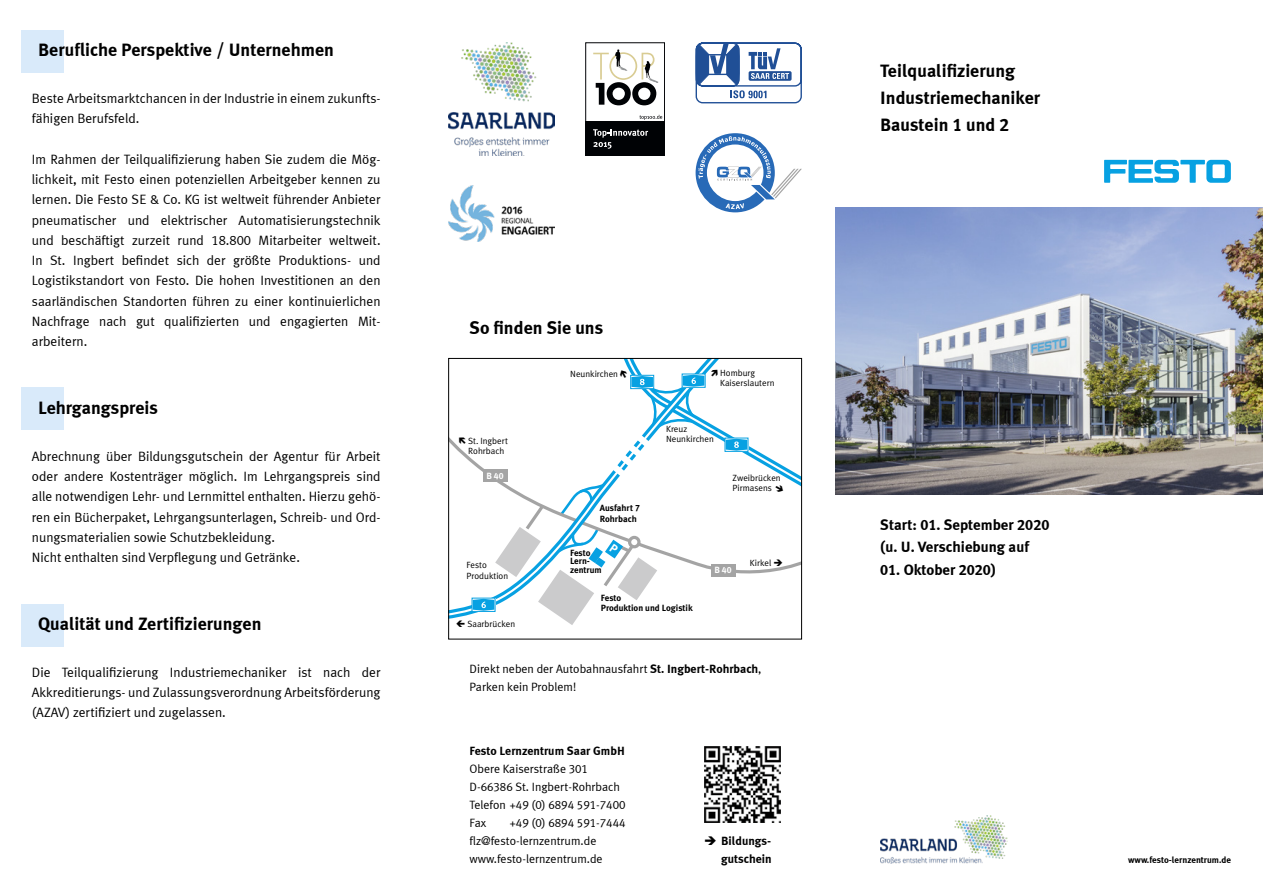
<style>
.page{position:relative;width:1263px;height:893px;background:#fff}
.page>*{position:absolute;margin:0;border:0;box-sizing:border-box;transform-origin:0 0}
.t1{font:700 18px/27px "Meta Plus LF";color:#000}
.t2{font:700 15px/22.5px "Meta Plus LF";color:#000}
.t3{font:13.5px/20.2px "Meta Plus LF";color:#000}
.t4{font:12px/18px "Meta Plus LF";color:#000}
.t5{font:700 12px/18px "Meta Plus LF";color:#000;text-align:right}
.t6{font:9px/10.2px "Meta Plus LF";color:#000}
.t7{font:700 9px/8.2px "Meta Plus LF";color:#000}
.t8{font:700 9px "Meta Plus LF";color:#fff}
.s1{font-weight:700}
</style>
<div class="page">
<div style="left:21px;top:604px;width:43px;height:42px;background:#d9eafa"></div>
<div style="left:21px;top:30px;width:43px;height:42px;background:#d9eafa"></div>
<div style="left:21px;top:388px;width:43px;height:42px;background:#d9eafa"></div>
<img style="left:704px;top:746px;width:77px;height:77px">
<svg style="left:696px;top:43px;width:106px;height:60px"></svg>
<svg style="left:696px;top:133px;width:106px;height:79px"></svg>
<div style="left:585px;top:122px;width:80px;height:34px;background:#000205"></div>
<svg style="left:593px;top:129px;width:55px;height:20px"></svg>
<div style="left:585px;top:43px;width:80px;height:79px;border:1px solid #000205"></div>
<svg style="left:639px;top:115px;width:23px;height:5px"></svg>
<svg style="left:593px;top:49px;width:65px;height:56px"></svg>
<img style="left:448px;top:186px;width:107px;height:55px">
<img style="left:448px;top:43px;width:107px;height:113px">
<svg style="left:1104px;top:160px;width:127px;height:23px"></svg>
<img style="left:880px;top:816px;width:128px;height:47px">
<img style="left:836px;top:208px;width:427px;height:287px">
<svg style="left:869px;top:450px;width:8px;height:6px"></svg>
<svg style="left:456px;top:358px;width:345px;height:267px"></svg>
<h1 class="t1" style="left:38px;top:36px;width:297px">Berufliche Perspektive / Unternehmen</h1>
<p class="t3" style="left:32px;top:88px;width:350px">Beste Arbeitsmarktchancen in der Industrie in einem zukunfts&shy;fähigen Berufsfeld.</p>
<p class="t3" style="left:32px;top:149px;width:350px;text-align:justify">Im Rahmen der Teilqualifizierung haben Sie zudem die Mög&shy;lichkeit, mit Festo einen potenziellen Arbeitgeber kennen zu lernen. Die Festo SE &amp; Co. KG ist weltweit führender Anbieter pneumatischer und elektrischer Automatisierungstechnik und beschäftigt zurzeit rund 18.800 Mitarbeiter weltweit.<br>In St. Ingbert befindet sich der größte Produktions- und Logistikstandort von Festo. Die hohen Investitionen an den saarländischen Standorten führen zu einer kontinuierlichen Nachfrage nach gut qualifizierten und engagierten Mit&shy;arbeitern.</p>
<h1 class="t1" style="left:38px;top:393px;width:121px">Lehrgangspreis</h1>
<p class="t3" style="left:32px;top:446px;width:350px">Abrechnung über Bildungsgutschein der Agentur für Arbeit oder andere Kostenträger möglich. Im Lehrgangspreis sind alle notwendigen Lehr- und Lernmittel enthalten. Hierzu gehö&shy;ren ein Bücherpaket, Lehrgangsunterlagen, Schreib- und Ord&shy;nungsmaterialien sowie Schutzbekleidung.<br>Nicht enthalten sind Verpflegung und Getränke.</p>
<h1 class="t1" style="left:38px;top:609px;width:225px">Qualität und Zertifizierungen</h1>
<p class="t3" style="left:32px;top:662px;width:350px;text-align:justify">Die Teilqualifizierung Industriemechaniker ist nach der Akkreditierungs- und Zulassungsverordnung Arbeitsförderung (AZAV) zertifiziert und zugelassen.</p>
<h1 class="t1" style="left:469px;top:314px;width:135px">So finden Sie uns</h1>
<p class="t6" style="left:468px;top:435px;width:41px">St. Ingbert<br>Rohrbach</p>
<p class="t8" style="left:486px;top:470px;width:19px">B 40</p>
<p class="t6" style="left:467px;top:560px;width:43px">Festo<br>Produktion</p>
<p class="t6" style="left:570px;top:369px;width:49px">Neunkirchen</p>
<p class="t7" style="left:600px;top:503px;width:41px;line-height:10.4px">Ausfahrt 7<br>Rohrbach</p>
<p class="t7" style="left:570px;top:549px;width:33px">Festo<br>Lern&shy;zentrum</p>
<p class="t6" style="left:720px;top:368px;width:56px">Homburg<br>Kaiserslautern</p>
<p class="t6" style="left:666px;top:423px;width:49px">Kreuz<br>Neunkirchen</p>
<p class="t6" style="left:733px;top:473px;width:50px">Zweibrücken<br>Pirmasens</p>
<p class="t8" style="left:714px;top:564px;width:19px">B 40</p>
<p class="t6" style="left:750px;top:558px;width:35px">Kirkel ➔</p>
<p class="t6" style="left:467px;top:618px;width:49px">Saarbrücken</p>
<p class="t7" style="left:601px;top:592px;width:93px;line-height:10.4px">Festo<br>Produktion und Logistik</p>
<p class="t4" style="left:469px;top:659px;width:293px">Direkt neben der Autobahnausfahrt <span class="s1">St. Ingbert-Rohrbach</span>,<br>Parken kein Problem!</p>
<p class="t5" style="left:469px;top:742px;width:157px">Festo Lernzentrum Saar GmbH</p>
<p class="t4" style="left:469px;top:760px;width:158px">Obere Kaiserstraße 301<br>D-66386 St. Ingbert-Rohrbach<br>Telefon +49 (0) 6894 591-7400<br>Fax</p>
<p class="t4" style="left:469px;top:814px;width:158px;text-indent:40px">+49 (0) 6894 591-7444 flz@festo-lernzentrum.de www.festo-lernzentrum.de</p>
<p class="t5" style="left:704px;top:831px;width:69px">➔ Bildungs&shy;gutschein</p>
<h1 class="t1" style="left:880px;top:57px;width:162px">Teilqualifizierung<br>Industriemechaniker<br>Baustein 1 und 2</h1>
<p class="t2" style="left:880px;top:513px;width:171px">Start: 01. September 2020 (u. U. Verschiebung auf</p>
<p class="t2" style="left:880px;top:558px;width:117px">01. Oktober 2020)</p>
<p class="t7" style="left:1128px;top:856px;width:104px">www.festo-lernzentrum.de</p>
</div>
